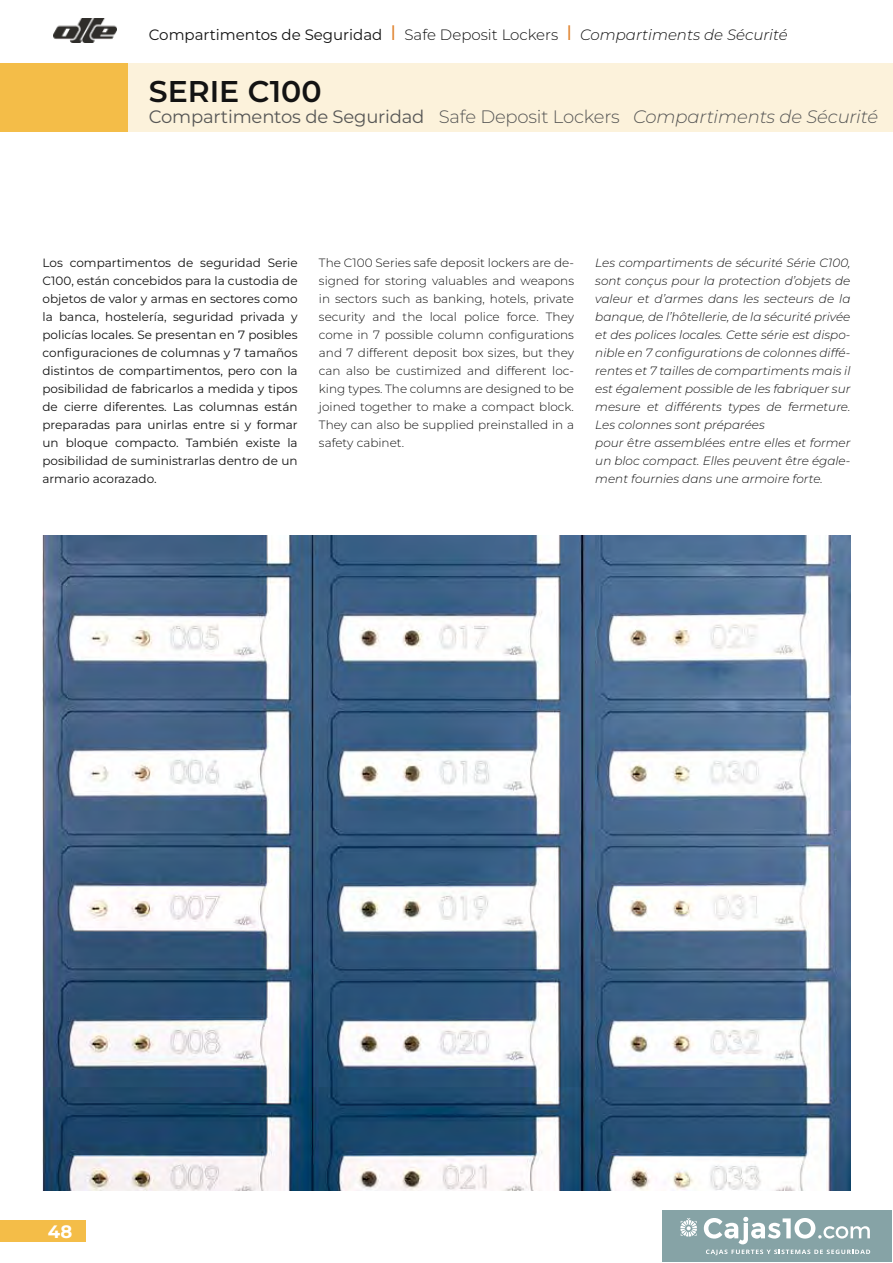
<style>
.page{position:relative;width:893px;height:1263px;background:#fff}
.page>*{position:absolute;margin:0;border:0;box-sizing:border-box;transform-origin:0 0}
.t1{font:600 30px "Montserrat";color:#131313}
.t2{font:18px "Montserrat";letter-spacing:-.01em;color:#575756}
.t3{font:700 18px "Montserrat";color:#fff}
.t4{font:15px "Montserrat";color:#131313}
.t5{font:italic 300 12px/18px "Montserrat";color:#131313}
.t6{font:12px/18px "Montserrat";color:#131313;text-align:justify}
.t7{font:300 12px/18px "Montserrat";color:#131313;text-align:justify}
.s1{font-size:21px;color:#e08431}
.s2{font-weight:300}
.s3{font-weight:300;font-style:italic}
</style>
<div class="page">
<div style="left:0;top:64px;width:893px;height:68px;background:#fcf2db"></div>
<div style="left:0;top:64px;width:128px;height:68px;background:#f4bd48"></div>
<img style="left:53px;top:18px;width:64px;height:25px">
<div style="left:0;top:1220px;width:85px;height:22px;background:#f4bd48"></div>
<img style="left:43px;top:536px;width:807px;height:655px">
<div style="left:662px;top:1210px;width:230px;height:51px;background:#86a3a6"></div>
<svg style="left:680px;top:1218px;width:17px;height:18px"></svg>
<svg style="left:704px;top:1217px;width:166px;height:38px"></svg>
<p class="t4" style="left:149px;top:25px;width:640px">Compartimentos de Seguridad <span class="s1">I</span> <span class="s2">Safe Deposit Lockers</span> <span class="s1">I</span> <span class="s3">Compartiments de Sécurité</span></p>
<h1 class="t1" style="left:149px;top:71px;width:174px">SERIE C100</h1>
<h2 class="t2" style="left:149px;top:105px;width:731px">Compartimentos de Seguridad <span class="s2">Safe Deposit Lockers</span> <span class="s3">Compartiments de Sécurité</span></h2>
<p class="t6" style="left:43px;top:253px;width:257px">Los compartimentos de seguridad Serie C100, están concebidos para la custodia de objetos de valor y armas en sectores como la banca, hostelería, seguridad privada y policías locales. Se presentan en 7 posibles configuraciones de columnas y 7 tamaños distintos de compartimentos, pero con la posibilidad de fabricarlos a medida y tipos de cierre diferentes. Las columnas están preparadas para unirlas entre si y formar un bloque compacto. También existe la posibilidad de suministrarlas dentro de un armario acorazado.</p>
<p class="t7" style="left:319px;top:253px;width:257px">The C100 Series safe deposit lockers are de&shy;signed for storing valuables and weapons in sectors such as banking, hotels, private security and the local police force. They come in 7 possible column configurations and 7 different deposit box sizes, but they can also be custimized and different loc&shy;king types. The columns are designed to be joined together to make a compact block.<br>They can also be supplied preinstalled in a safety cabinet.</p>
<p class="t5" style="left:595px;top:253px;width:257px">Les compartiments de sécurité Série C100, sont conçus pour la protection d’objets de valeur et d’armes dans les secteurs de la banque, de l’hôtellerie, de la sécurité privée et des polices locales. Cette série est dispo&shy;nible en 7 configurations de colonnes diffé&shy;rentes et 7 tailles de compartiments mais il est également possible de les fabriquer sur mesure et différents types de fermeture.<br>Les colonnes sont préparées<br>pour être assemblées entre elles et former un bloc compact. Elles peuvent être égale&shy;ment fournies dans une armoire forte.</p>
<h2 class="t3" style="left:48px;top:1219px;width:26px">48</h2>
</div>
